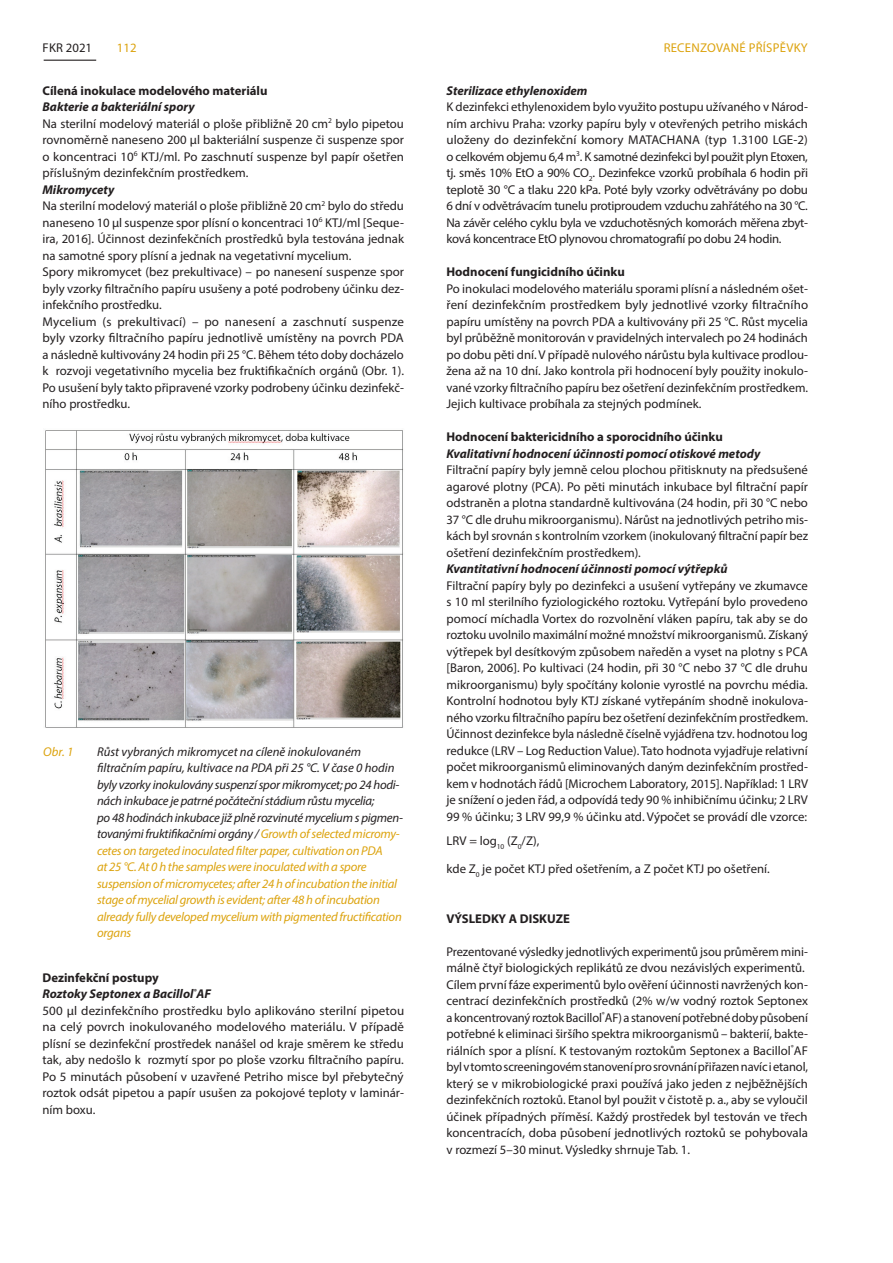
<style>
.page{position:relative;width:893px;height:1263px;background:#fff}
.page>*{position:absolute;margin:0;border:0;box-sizing:border-box;transform-origin:0 0}
._05_text{font:12.75px/16.5px "Myriad Pro";color:#231f20;text-align:justify}
._05_text-2{font:italic 12.75px/16.5px "Myriad Pro";letter-spacing:-.02em;color:#dca30e}
._05_text-3{font:italic 12.75px "Myriad Pro";letter-spacing:-.015em;color:#231f20}
._05_text-4{font:italic 700 12.75px "Myriad Pro";color:#231f20}
._05_text-5{font:700 12.75px "Myriad Pro";color:#231f20}
.t1{font:12.75px "Myriad Pro";letter-spacing:.02em;color:#dca30e}
.s1{color:#231f20}
</style>
<div class="page">
<hr style="left:44px;top:60px;width:52px;height:1px;background:#231f20">
<img style="left:45px;top:430px;width:358px;height:298px">
<p class="_05_text" style="left:43px;top:39px;width:51px">FKR 2021</p>
<p class="t1" style="left:117px;top:40px;width:21px">112</p>
<p class="t1" style="left:664px;top:40px;width:146px">RECENZOVANÉ PŘÍSPĚVKY</p>
<p class="_05_text-5" style="left:43px;top:82px;width:226px">Cílená inokulace modelového materiálu</p>
<p class="_05_text-4" style="left:43px;top:99px;width:154px">Bakterie a bakteriální spory</p>
<p class="_05_text" style="left:43px;top:115px;width:363px">Na sterilní modelový materiál o ploše přibližně 20 cm<sup>2</sup> bylo pipetou rovnoměrně naneseno 200 µl bakteriální suspenze či suspenze spor o koncentraci 10<sup>6</sup> KTJ/ml. Po zaschnutí suspenze byl papír ošetřen příslušným dezinfekčním prostředkem.</p>
<p class="_05_text-4" style="left:43px;top:181px;width:73px">Mikromycety</p>
<p class="_05_text" style="left:43px;top:197px;width:363px">Na sterilní modelový materiál o ploše přibližně 20 cm<sup>2</sup> bylo do středu naneseno 10 µl suspenze spor plísní o koncentraci 10<sup>6</sup> KTJ/ml [Seque&shy;ira, 2016]. Účinnost dezinfekčních prostředků byla testována jednak na samotné spory plísní a jednak na vegetativní mycelium.</p>
<p class="_05_text" style="left:43px;top:263px;width:363px">Spory mikromycet (bez prekultivace) – po nanesení suspenze spor byly vzorky filtračního papíru usušeny a poté podrobeny účinku dez&shy;infekčního prostředku.</p>
<p class="_05_text" style="left:43px;top:313px;width:363px">Mycelium (s prekultivací) – po nanesení a zaschnutí suspenze byly vzorky filtračního papíru jednotlivě umístěny na povrch PDA a následně kultivovány 24 hodin při 25 °C. Během této doby docházelo k rozvoji vegetativního mycelia bez fruktifikačních orgánů (Obr. 1).<br>Po usušení byly takto připravené vzorky podrobeny účinku dezinfekč&shy;ního prostředku.</p>
<p class="_05_text-4" style="left:446px;top:82px;width:143px">Sterilizace ethylenoxidem</p>
<p class="_05_text" style="left:446px;top:98px;width:363px">K dezinfekci ethylenoxidem bylo využito postupu užívaného v Národ&shy;ním archivu Praha: vzorky papíru byly v otevřených petriho miskách uloženy do dezinfekční komory MATACHANA (typ 1.3100 LGE-2) o celkovém objemu 6,4 m<sup>3</sup>. K samotné dezinfekci byl použit plyn Etoxen, tj. směs 10% EtO a 90% CO<sub>2</sub>. Dezinfekce vzorků probíhala 6 hodin při teplotě 30 °C a tlaku 220 kPa. Poté byly vzorky odvětrávány po dobu 6 dní v odvětrávacím tunelu protiproudem vzduchu zahřátého na 30 °C.<br>Na závěr celého cyklu byla ve vzduchotěsných komorách měřena zbyt&shy;ková koncentrace EtO plynovou chromatografií po dobu 24 hodin.</p>
<p class="_05_text-5" style="left:446px;top:263px;width:180px">Hodnocení fungicidního účinku</p>
<p class="_05_text" style="left:446px;top:280px;width:363px">Po inokulaci modelového materiálu sporami plísní a následném ošet&shy;ření dezinfekčním prostředkem byly jednotlivé vzorky filtračního papíru umístěny na povrch PDA a kultivovány při 25 °C. Růst mycelia byl průběžně monitorován v pravidelných intervalech po 24 hodinách po dobu pěti dní. V případě nulového nárůstu byla kultivace prodlou&shy;žena až na 10 dní. Jako kontrola při hodnocení byly použity inokulo&shy;vané vzorky filtračního papíru bez ošetření dezinfekčním prostředkem.<br>Jejich kultivace probíhala za stejných podmínek.</p>
<p class="_05_text-5" style="left:446px;top:428px;width:278px">Hodnocení baktericidního a sporocidního účinku</p>
<p class="_05_text-4" style="left:446px;top:445px;width:315px">Kvalitativní hodnocení účinnosti pomocí otiskové metody</p>
<p class="_05_text" style="left:446px;top:461px;width:363px">Filtrační papíry byly jemně celou plochou přitisknuty na předsušené agarové plotny (PCA). Po pěti minutách inkubace byl filtrační papír odstraněn a plotna standardně kultivována (24 hodin, při 30 °C nebo 37 °C dle druhu mikroorganismu). Nárůst na jednotlivých petriho mis&shy;kách byl srovnán s kontrolním vzorkem (inokulovaný filtrační papír bez ošetření dezinfekčním prostředkem).</p>
<p class="_05_text-4" style="left:446px;top:561px;width:282px">Kvantitativní hodnocení účinnosti pomocí výtřepků</p>
<p class="_05_text" style="left:446px;top:577px;width:363px">Filtrační papíry byly po dezinfekci a usušení vytřepány ve zkumavce s 10 ml sterilního fyziologického roztoku. Vytřepání bylo provedeno pomocí míchadla Vortex do rozvolnění vláken papíru, tak aby se do roztoku uvolnilo maximální možné množství mikroorganismů. Získaný výtřepek byl desítkovým způsobem naředěn a vyset na plotny s PCA [Baron, 2006]. Po kultivaci (24 hodin, při 30 °C nebo 37 °C dle druhu mikroorganismu) byly spočítány kolonie vyrostlé na povrchu média.<br>Kontrolní hodnotou byly KTJ získané vytřepáním shodně inokulova&shy;ného vzorku filtračního papíru bez ošetření dezinfekčním prostředkem.<br>Účinnost dezinfekce byla následně číselně vyjádřena tzv. hodnotou log redukce (LRV – Log Reduction Value). Tato hodnota vyjadřuje relativní počet mikroorganismů eliminovaných daným dezinfekčním prostřed&shy;kem v hodnotách řádů [Microchem Laboratory, 2015]. Například: 1 LRV je snížení o jeden řád, a odpovídá tedy 90 % inhibičnímu účinku; 2 LRV 99 % účinku; 3 LRV 99,9 % účinku atd. Výpočet se provádí dle vzorce:</p>
<p class="_05_text" style="left:446px;top:832px;width:94px">LRV = log<sub>10</sub> (Z<sub>0</sub>/Z),</p>
<p class="_05_text" style="left:446px;top:860px;width:325px">kde Z<sub>0</sub> je počet KTJ před ošetřením, a Z počet KTJ po ošetření.</p>
<p class="_05_text-5" style="left:446px;top:910px;width:125px">VÝSLEDKY A DISKUZE</p>
<p class="_05_text" style="left:446px;top:943px;width:363px">Prezentované výsledky jednotlivých experimentů jsou průměrem mini&shy;málně čtyř biologických replikátů ze dvou nezávislých experimentů.</p>
<p class="_05_text" style="left:446px;top:976px;width:363px">Cílem první fáze experimentů bylo ověření účinnosti navržených kon&shy;centrací dezinfekčních prostředků (2% w/w vodný roztok Septonex a koncentrovaný roztok Bacillol<sup>®</sup>AF) a stanovení potřebné doby působení potřebné k eliminaci širšího spektra mikroorganismů – bakterií, bakte&shy;riálních spor a plísní. K testovaným roztokům Septonex a Bacillol<sup>®</sup>AF byl v tomto screeningovém stanovení pro srovnání přiřazen navíc i etanol, který se v mikrobiologické praxi používá jako jeden z nejběžnějších dezinfekčních roztoků. Etanol byl použit v čistotě p. a., aby se vyloučil účinek případných příměsí. Každý prostředek byl testován ve třech koncentracích, doba působení jednotlivých roztoků se pohybovala v rozmezí 5–30 minut. Výsledky shrnuje Tab. 1.</p>
<p class="_05_text-2" style="left:43px;top:743px;width:32px">Obr. 1</p>
<p class="_05_text-3" style="left:97px;top:744px;width:266px">Růst vybraných mikromycet na cíleně inokulovaném</p>
<p class="_05_text-3" style="left:97px;top:760px;width:299px">filtračním papíru, kultivace na PDA při 25 °C. V čase 0 hodin</p>
<p class="_05_text-3" style="left:97px;top:777px;width:304px">byly vzorky inokulovány suspenzí spor mikromycet; po 24 hodi-</p>
<p class="_05_text-3" style="left:97px;top:793px;width:279px">nách inkubace je patrné počáteční stádium růstu mycelia;</p>
<p class="_05_text-2" style="left:97px;top:809px;width:307px"><span class="s1">po 48 hodinách inkubace již plně rozvinuté mycelium s pigmen&shy;tovanými fruktifikačními orgány /</span> Growth of selected micromy&shy;cetes on targeted inoculated filter paper, cultivation on PDA<br>at 25 °C. At 0 h the samples were inoculated with a spore suspension of micromycetes; after 24 h of incubation the initial stage of mycelial growth is evident; after 48 h of incubation already fully developed mycelium with pigmented fructification</p>
<p class="_05_text-2" style="left:97px;top:925px;width:36px">organs</p>
<p class="_05_text-5" style="left:43px;top:969px;width:118px">Dezinfekční postupy</p>
<p class="_05_text-4" style="left:43px;top:985px;width:170px">Roztoky Septonex a Bacillol<sup>®</sup>AF</p>
<p class="_05_text" style="left:43px;top:1002px;width:363px">500 µl dezinfekčního prostředku bylo aplikováno sterilní pipetou na celý povrch inokulovaného modelového materiálu. V případě plísní se dezinfekční prostředek nanášel od kraje směrem ke středu tak, aby nedošlo k rozmytí spor po ploše vzorku filtračního papíru.<br>Po 5 minutách působení v uzavřené Petriho misce byl přebytečný roztok odsát pipetou a papír usušen za pokojové teploty v laminár&shy;ním boxu.</p>
</div>
